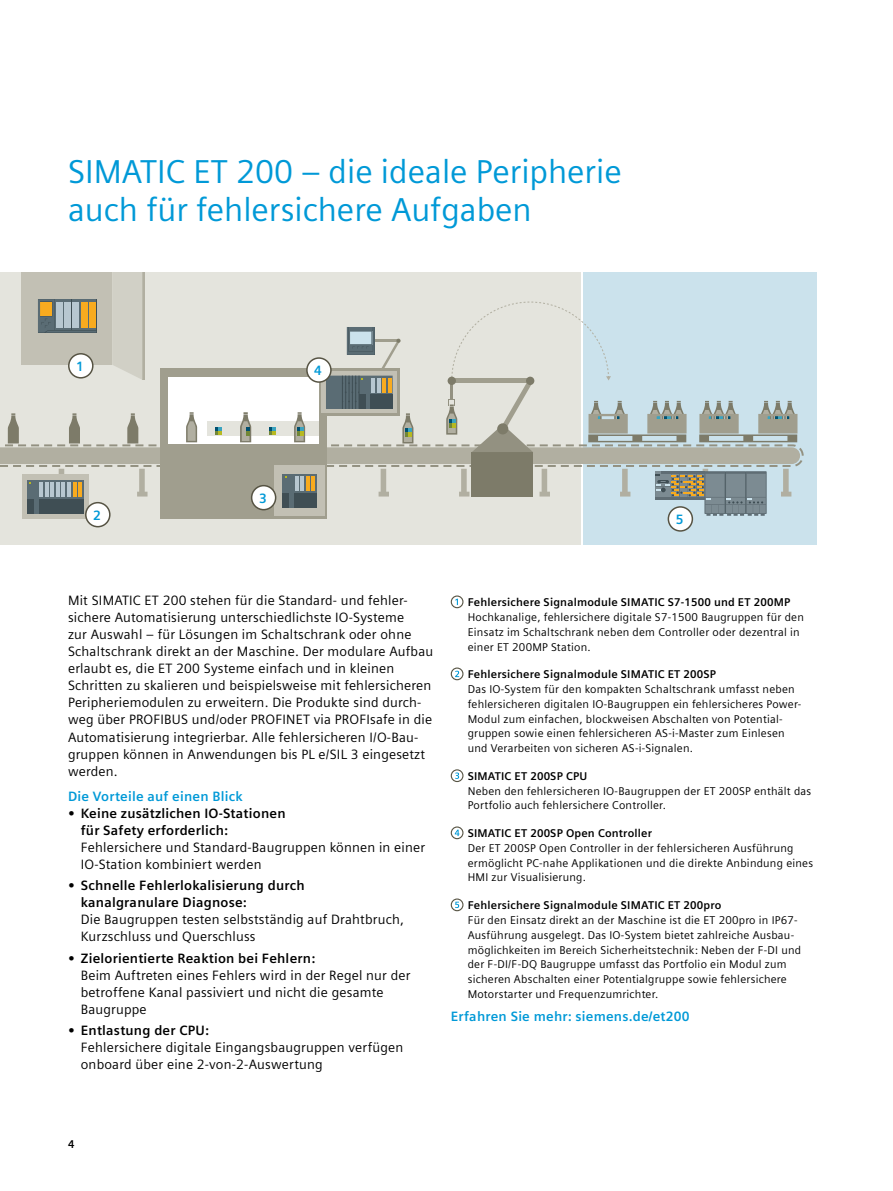
<style>
.page{position:relative;width:893px;height:1191px;background:#fff}
.page>*{position:absolute;margin:0;border:0;box-sizing:border-box;transform-origin:0 0}
.t1{font:33px/38.2px "Siemens Sans Global";color:#0099d7}
.t2{font:13.5px/17px "Siemens Sans Global";letter-spacing:.015em;color:#000}
.t3{font:700 13.5px/17px "Siemens Sans Global";letter-spacing:.015em;color:#000}
.t4{font:700 13.5px "Siemens Sans Global";letter-spacing:.015em;color:#0099d7}
.t5{font:11.25px/14.9px "Siemens Sans Global";letter-spacing:.02em;color:#000}
.t6{font:700 11.25px "Siemens Sans Global";letter-spacing:.015em;color:#000}
</style>
<div class="page">
<div style="left:451px;top:595px;width:12px;height:13px;border:1px solid #565343;border-radius:50%"></div>
<svg style="left:455px;top:598px;width:3px;height:7px"></svg>
<svg style="left:451px;top:668px;width:12px;height:11px"></svg>
<div style="left:451px;top:667px;width:12px;height:13px;border:1px solid #565343;border-radius:50%"></div>
<svg style="left:455px;top:670px;width:4px;height:7px"></svg>
<div style="left:451px;top:769px;width:12px;height:13px;border:1px solid #565343;border-radius:50%"></div>
<svg style="left:455px;top:772px;width:4px;height:7px"></svg>
<svg style="left:451px;top:827px;width:12px;height:11px"></svg>
<div style="left:451px;top:826px;width:12px;height:13px;border:1px solid #565343;border-radius:50%"></div>
<svg style="left:455px;top:829px;width:4px;height:7px"></svg>
<div style="left:451px;top:898px;width:12px;height:13px;border:1px solid #565343;border-radius:50%"></div>
<svg style="left:455px;top:901px;width:4px;height:7px"></svg>
<div style="left:0;top:272px;width:580px;height:272px;background:#e4e4dd"></div>
<div style="left:583px;top:272px;width:233px;height:272px;background:#cbe2ec"></div>
<div style="left:161px;top:369px;width:166px;height:150px;background:#a09e8e"></div>
<div style="left:22px;top:474px;width:67px;height:45px;background:#c2c0b4"></div>
<svg style="left:0;top:272px;width:804px;height:244px"></svg>
<div style="left:69px;top:354px;width:24px;height:24px;background:#fff;border-radius:50%"></div>
<div style="left:68px;top:353px;width:26px;height:25px;border:2px solid #565343;border-radius:50%"></div>
<div style="left:86px;top:502px;width:24px;height:24px;background:#fff;border-radius:50%"></div>
<div style="left:85px;top:502px;width:26px;height:25px;border:2px solid #565343;border-radius:50%"></div>
<div style="left:252px;top:485px;width:24px;height:24px;background:#fff;border-radius:50%"></div>
<div style="left:251px;top:485px;width:25px;height:25px;border:2px solid #565343;border-radius:50%"></div>
<div style="left:307px;top:358px;width:24px;height:24px;background:#fff;border-radius:50%"></div>
<div style="left:306px;top:357px;width:26px;height:26px;border:2px solid #565343;border-radius:50%"></div>
<div style="left:668px;top:507px;width:24px;height:24px;background:#fff;border-radius:50%"></div>
<div style="left:668px;top:506px;width:25px;height:25px;border:2px solid #565343;border-radius:50%"></div>
<h1 class="t1" style="left:68px;top:154px;width:555px">SIMATIC ET 200 – die ideale Peripherie auch für fehlersichere Aufgaben</h1>
<p class="t4" style="left:76px;top:358px;width:9px">1</p>
<p class="t4" style="left:314px;top:362px;width:9px">4</p>
<p class="t4" style="left:93px;top:507px;width:9px">2</p>
<p class="t4" style="left:259px;top:490px;width:9px">3</p>
<p class="t4" style="left:676px;top:511px;width:9px">5</p>
<p class="t2" style="left:68px;top:593px;width:367px">Mit SIMATIC ET 200 stehen für die Standard- und fehler&shy;sichere Automatisierung unterschiedlichste IO-Systeme<br>zur Auswahl – für Lösungen im Schaltschrank oder ohne Schaltschrank direkt an der Maschine. Der modulare Aufbau erlaubt es, die ET 200 Systeme einfach und in kleinen Schritten zu skalieren und beispielsweise mit fehlersicheren Peripheriemodulen zu erweitern. Die Produkte sind durch&shy;weg über PROFIBUS und/oder PROFINET via PROFIsafe in die Automatisierung integrierbar. Alle fehlersicheren I/O-Bau&shy;gruppen können in Anwendungen bis PL e/SIL 3 eingesetzt werden.</p>
<p class="t4" style="left:68px;top:788px;width:176px">Die Vorteile auf einen Blick</p>
<p class="t3" style="left:81px;top:805px;width:206px;text-indent:-13px">• Keine zusätzlichen IO-Stationen für Safety erforderlich:</p>
<p class="t2" style="left:81px;top:839px;width:346px">Fehlersichere und Standard-Baugruppen können in einer<br>IO-Station kombiniert werden</p>
<p class="t3" style="left:81px;top:877px;width:225px;text-indent:-13px">• Schnelle Fehlerlokalisierung durch kanalgranulare Diagnose:</p>
<p class="t2" style="left:81px;top:911px;width:325px">Die Baugruppen testen selbstständig auf Drahtbruch,<br>Kurzschluss und Querschluss</p>
<p class="t3" style="left:68px;top:949px;width:249px">• Zielorientierte Reaktion bei Fehlern:</p>
<p class="t2" style="left:81px;top:967px;width:331px">Beim Auftreten eines Fehlers wird in der Regel nur der betroffene Kanal passiviert und nicht die gesamte<br>Baugruppe</p>
<p class="t3" style="left:68px;top:1022px;width:142px">• Entlastung der CPU:</p>
<p class="t2" style="left:81px;top:1039px;width:324px">Fehlersichere digitale Eingangsbaugruppen verfügen onboard über eine 2-von-2-Auswertung</p>
<p class="t6" style="left:468px;top:595px;width:324px">Fehlersichere Signalmodule SIMATIC S7-1500 und ET 200MP</p>
<p class="t5" style="left:468px;top:610px;width:338px">Hochkanalige, fehlersichere digitale S7-1500 Baugruppen für den<br>Einsatz im Schaltschrank neben dem Controller oder dezentral in einer ET 200MP Station.</p>
<p class="t6" style="left:468px;top:667px;width:250px">Fehlersichere Signalmodule SIMATIC ET 200SP</p>
<p class="t5" style="left:468px;top:682px;width:335px">Das IO-System für den kompakten Schaltschrank umfasst neben fehlersicheren digitalen IO-Baugruppen ein fehlersicheres Power-Modul zum einfachen, blockweisen Abschalten von Potential&shy;gruppen sowie einen fehlersicheren AS-i-Master zum Einlesen und Verarbeiten von sicheren AS-i-Signalen.</p>
<p class="t6" style="left:468px;top:769px;width:121px">SIMATIC ET 200SP CPU</p>
<p class="t5" style="left:468px;top:783px;width:345px">Neben den fehlersicheren IO-Baugruppen der ET 200SP enthält das<br>Portfolio auch fehlersichere Controller.</p>
<p class="t6" style="left:468px;top:826px;width:186px">SIMATIC ET 200SP Open Controller</p>
<p class="t5" style="left:468px;top:841px;width:347px">Der ET 200SP Open Controller in der fehlersicheren Ausführung ermöglicht PC-nahe Applikationen und die direkte Anbindung eines<br>HMI zur Visualisierung.</p>
<p class="t6" style="left:468px;top:898px;width:255px">Fehlersichere Signalmodule SIMATIC ET 200pro</p>
<p class="t5" style="left:468px;top:913px;width:335px">Für den Einsatz direkt an der Maschine ist die ET 200pro in IP67- Ausführung ausgelegt. Das IO-System bietet zahlreiche Ausbau&shy;möglichkeiten im Bereich Sicherheitstechnik: Neben der F-DI und der F-DI/F-DQ Baugruppe umfasst das Portfolio ein Modul zum sicheren Abschalten einer Potentialgruppe sowie fehlersichere Motorstarter und Frequenzumrichter.</p>
<p class="t4" style="left:451px;top:1008px;width:240px">Erfahren Sie mehr: siemens.de/et200</p>
<p class="t6" style="left:68px;top:1137px;width:8px">4</p>
</div>
